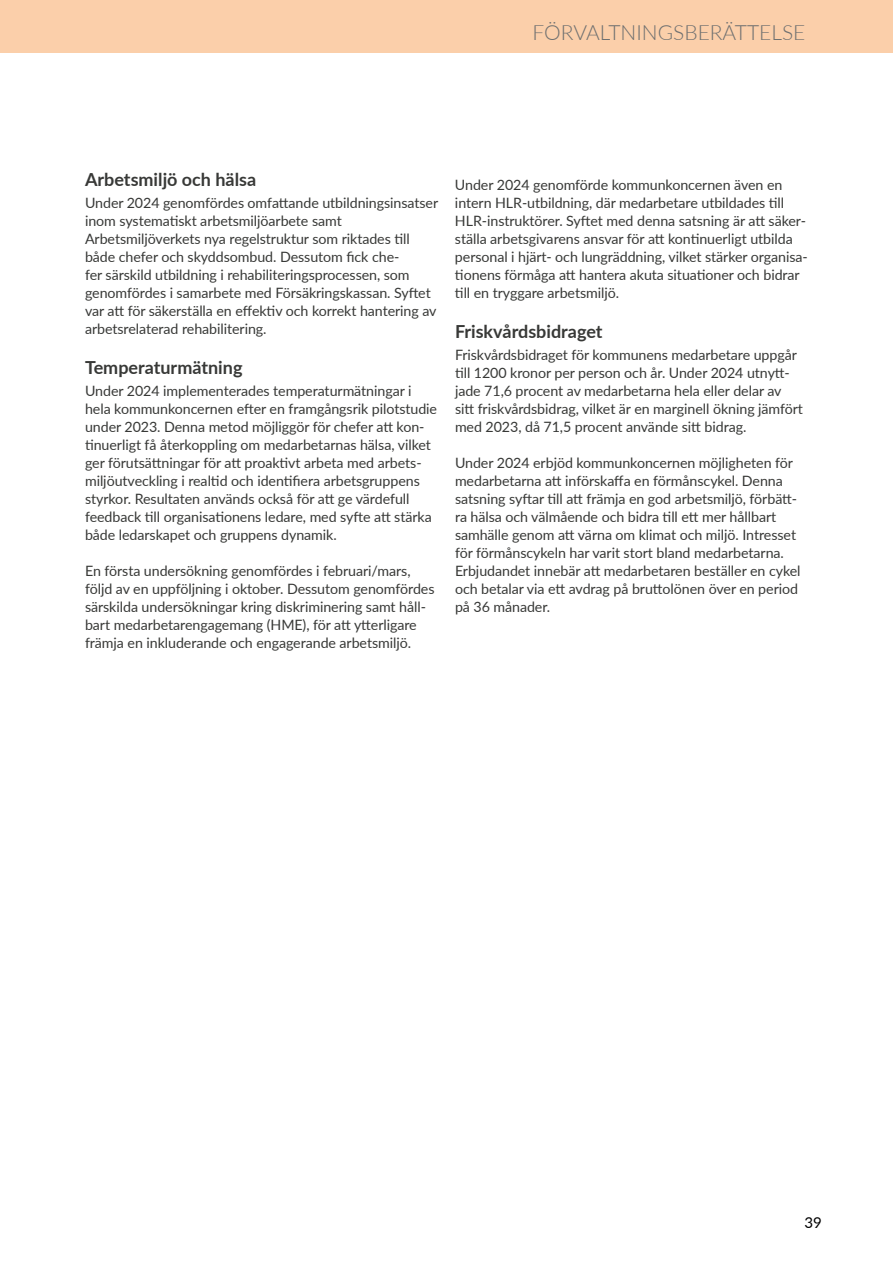
<style>
.page{position:relative;width:893px;height:1263px;background:#fff}
.page>*{position:absolute;margin:0;border:0;box-sizing:border-box;transform-origin:0 0}
.t1{font:300 21px "Lato";color:#6f7070}
.t2{font:700 18px "Lato";color:#383937}
.t3{font:15px "Lato";color:#000}
.t4{font:14.25px/18px "Lato";letter-spacing:-.005em;color:#383937}
</style>
<div class="page">
<div style="left:0;top:0;width:893px;height:52px;background:#fbcfaa"></div>
<h1 class="t1" style="left:533px;top:18px;width:274px">FÖRVALTNINGSBERÄTTELSE</h1>
<p class="t2" style="left:85px;top:166px;width:173px">Arbetsmiljö och hälsa</p>
<p class="t4" style="left:85px;top:193px;width:355px">Under 2024 genomfördes omfattande utbildningsinsatser inom systematiskt arbetsmiljöarbete samt Arbetsmiljöverkets nya regelstruktur som riktades till både chefer och skyddsombud. Dessutom fick che-<br>fer särskild utbildning i rehabiliteringsprocessen, som genomfördes i samarbete med Försäkringskassan. Syftet var att för säkerställa en effektiv och korrekt hantering av arbetsrelaterad rehabilitering.</p>
<p class="t2" style="left:85px;top:354px;width:159px">Temperaturmätning</p>
<p class="t4" style="left:85px;top:381px;width:354px">Under 2024 implementerades temperaturmätningar i hela kommunkoncernen efter en framgångsrik pilotstudie under 2023. Denna metod möjliggör för chefer att kon&shy;tinuerligt få återkoppling om medarbetarnas hälsa, vilket ger förutsättningar för att proaktivt arbeta med arbets&shy;miljöutveckling i realtid och identifiera arbetsgruppens styrkor. Resultaten används också för att ge värdefull feedback till organisationens ledare, med syfte att stärka både ledarskapet och gruppens dynamik.</p>
<p class="t4" style="left:85px;top:561px;width:351px">En första undersökning genomfördes i februari/mars, följd av en uppföljning i oktober. Dessutom genomfördes särskilda undersökningar kring diskriminering samt håll&shy;bart medarbetarengagemang (HME), för att ytterligare främja en inkluderande och engagerande arbetsmiljö.</p>
<p class="t4" style="left:455px;top:176px;width:354px">Under 2024 genomförde kommunkoncernen även en intern HLR-utbildning, där medarbetare utbildades till HLR-instruktörer. Syftet med denna satsning är att säker&shy;ställa arbetsgivarens ansvar för att kontinuerligt utbilda personal i hjärt- och lungräddning, vilket stärker organisa&shy;tionens förmåga att hantera akuta situationer och bidrar till en tryggare arbetsmiljö.</p>
<p class="t2" style="left:455px;top:318px;width:149px">Friskvårdsbidraget</p>
<p class="t4" style="left:455px;top:345px;width:350px">Friskvårdsbidraget för kommunens medarbetare uppgår till 1200 kronor per person och år. Under 2024 utnytt&shy;jade 71,6 procent av medarbetarna hela eller delar av sitt friskvårdsbidrag, vilket är en marginell ökning jämfört med 2023, då 71,5 procent använde sitt bidrag.</p>
<p class="t4" style="left:455px;top:453px;width:347px">Under 2024 erbjöd kommunkoncernen möjligheten för medarbetarna att införskaffa en förmånscykel. Denna satsning syftar till att främja en god arbetsmiljö, förbätt&shy;ra hälsa och välmående och bidra till ett mer hållbart samhälle genom att värna om klimat och miljö. Intresset för förmånscykeln har varit stort bland medarbetarna.<br>Erbjudandet innebär att medarbetaren beställer en cykel och betalar via ett avdrag på bruttolönen över en period på 36 månader.</p>
<p class="t3" style="left:804px;top:1212px;width:19px">39</p>
</div>
